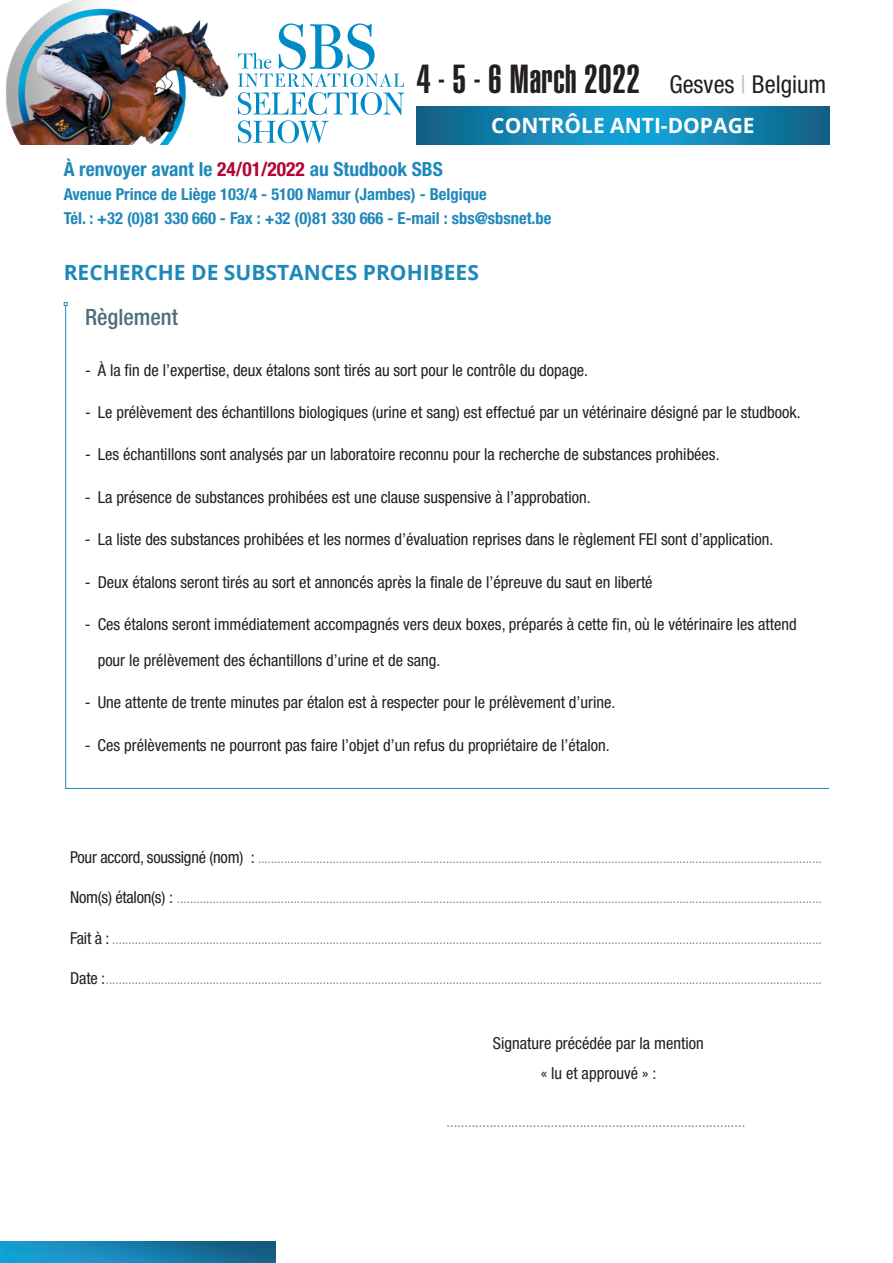
<style>
.page{position:relative;width:893px;height:1263px;background:#fff}
.page>*{position:absolute;margin:0;border:0;box-sizing:border-box;transform-origin:0 0}
.t1{font:39.9px "Helvetica LT Std Ultra Comp";letter-spacing:.01em;color:#231f20}
.t2{font:500 condensed 22.5px "Helvetica Neue LT Std";color:#4d6e7a}
.t3{font:700 21px "Open Sans";color:#1e88ba}
.t4{font:700 21px "Open Sans";color:#fff}
.t5{font:700 condensed 19.5px "Helvetica Neue LT Std";color:#1e88ba}
.t6{font:condensed 16.5px/30px "Helvetica Neue LT Std";color:#231f20;text-align:center}
.t7{font:700 condensed 16.5px/24px "Helvetica Neue LT Std";color:#1e88ba}
.t8{font:condensed 15px "Helvetica Neue LT Std";color:#808285}
.t9{font:condensed 13.5px "Helvetica Neue LT Std";color:#808285}
.s1{font-family:"Helvetica Neue LT Std";font-stretch:condensed;font-size:24.6px}
.s2{font-family:"Helvetica Neue LT Std";font-stretch:condensed;font-size:24.6px;color:#bcbdc0}
.s3{color:#b30437}
.s4{font-size:16.5px;color:#231f20}
</style>
<div class="page">
<svg style="left:65px;top:306px;width:765px;height:483px"></svg>
<svg style="left:64px;top:302px;width:4px;height:4px"></svg>
<img style="left:0;top:1242px;width:275px;height:21px">
<svg style="left:417px;top:106px;width:412px;height:39px;background:#1483b1"></svg>
<svg style="left:238px;top:23px;width:166px;height:120px"></svg>
<img style="left:6px;top:0;width:223px;height:145px">
<h1 class="t1" style="left:417px;top:56px;width:411px">4 - 5 - 6 March 2022 <span class="s1">Gesves</span> <span class="s2">|</span> <span class="s1">Belgium</span></h1>
<h3 class="t4" style="left:491px;top:111px;width:265px">CONTRÔLE ANTI-DOPAGE</h3>
<h3 class="t5" style="left:64px;top:157px;width:381px">À renvoyer avant le <span class="s3">24/01/2022</span> au Studbook SBS</h3>
<p class="t7" style="left:64px;top:181px;width:489px">Avenue Prince de Liège 103/4 - 5100 Namur (Jambes) - Belgique<br>Tél. : +32 (0)81 330 660 - Fax : +32 (0)81 330 666 - E-mail : sbs@sbsnet.be</p>
<h3 class="t3" style="left:64px;top:257px;width:417px">RECHERCHE DE SUBSTANCES PROHIBEES</h3>
<h2 class="t2" style="left:85px;top:303px;width:94px">Règlement</h2>
<p class="t6" style="left:85px;top:355px;width:505px">- À la fin de l’expertise, deux étalons sont tirés au sort pour le contrôle du dopage.</p>
<p class="t6" style="left:85px;top:397px;width:717px">- Le prélèvement des échantillons biologiques (urine et sang) est effectué par un vétérinaire désigné par le studbook.</p>
<p class="t6" style="left:85px;top:439px;width:636px">- Les échantillons sont analysés par un laboratoire reconnu pour la recherche de substances prohibées.</p>
<p class="t6" style="left:85px;top:482px;width:507px">- La présence de substances prohibées est une clause suspensive à l’approbation.</p>
<p class="t6" style="left:85px;top:524px;width:690px">- La liste des substances prohibées et les normes d’évaluation reprises dans le règlement FEI sont d’application.</p>
<p class="t6" style="left:85px;top:567px;width:569px">- Deux étalons seront tirés au sort et annoncés après la finale de l’épreuve du saut en liberté</p>
<p class="t6" style="left:98px;top:606px;width:700px;line-height:36px;text-align:left;text-indent:-13px">- Ces étalons seront immédiatement accompagnés vers deux boxes, préparés à cette fin, où le vétérinaire les attend pour le prélèvement des échantillons d’urine et de sang.</p>
<p class="t6" style="left:85px;top:687px;width:532px">- Une attente de trente minutes par étalon est à respecter pour le prélèvement d’urine.</p>
<p class="t6" style="left:85px;top:730px;width:526px">- Ces prélèvements ne pourront pas faire l’objet d’un refus du propriétaire de l’étalon.</p>
<p class="t9" style="left:70px;top:850px;width:753px"><span class="s4">Pour accord, soussigné (nom) :</span> ..............................................................................................................................................................................</p>
<p class="t9" style="left:70px;top:891px;width:753px"><span class="s4">Nom(s) étalon(s) :</span> .......................................................................................................................................................................................................</p>
<p class="t9" style="left:70px;top:931px;width:753px"><span class="s4">Fait à :</span> ...........................................................................................................................................................................................................................</p>
<p class="t9" style="left:70px;top:972px;width:753px"><span class="s4">Date :</span>.............................................................................................................................................................................................................................</p>
<p class="t6" style="left:493px;top:1028px;width:212px">Signature précédée par la mention « lu et approuvé » :</p>
<p class="t8" style="left:446px;top:1113px;width:300px">...................................................................................</p>
</div>
